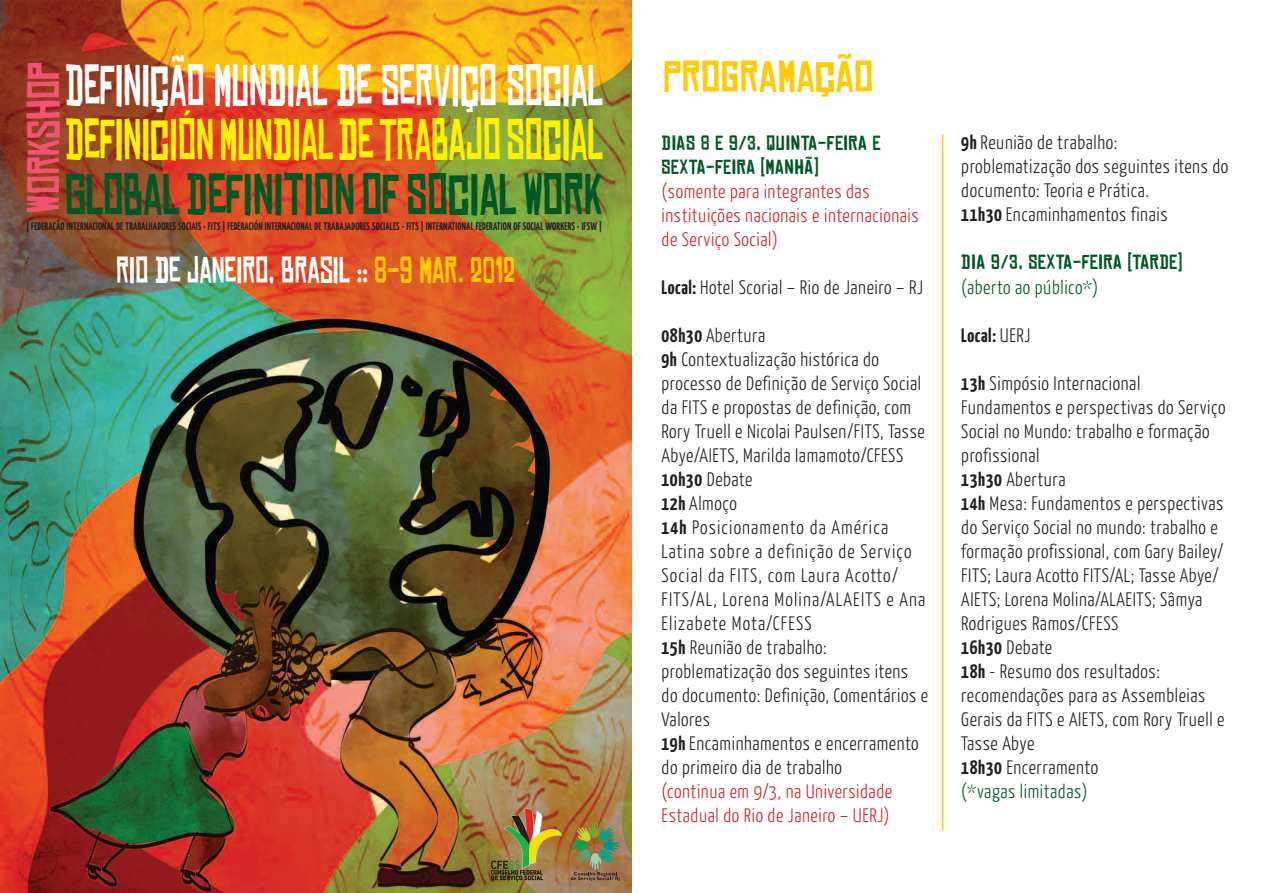
<style>
.page{position:relative;width:1263px;height:893px;background:#fff}
.page>*{position:absolute;margin:0;border:0;box-sizing:border-box;transform-origin:0 0}
.t1{font:55.8px "Chinese Rocks";color:#fff200;scale:.7 1}
.t2{font:55.8px "Chinese Rocks";color:#fff;scale:.7 1}
.t3{font:55.8px "Chinese Rocks";color:#005825;scale:.8 1}
.t4{font:43.35px "Chinese Rocks";color:#f05471;scale:.96 1}
.t5{font:42px "Chinese Rocks";color:#ffcb04}
.t6{font:35.25px "Chinese Rocks";color:#fff;scale:.8 1}
.t7{font:300 19.5px/24px "Yanone Kaffeesatz";letter-spacing:.03em;color:#231f20}
.t8{font:300 19.5px/24px "Yanone Kaffeesatz";letter-spacing:.03em;color:#d2232a}
.t9{font:19.5px/24px "Chinese Rocks";letter-spacing:.03em;color:#005825}
.t10{font:300 19.5px "Yanone Kaffeesatz";letter-spacing:.03em;color:#005825}
.t11{font:700 19.5px "Yanone Kaffeesatz";color:#231f20}
.t12{font:700 11.1px "Yanone Kaffeesatz";letter-spacing:.02em;color:#231f20;scale:.9 1}
.s1{color:#ffcb04}
.s2{font-weight:700}
.s3{font-weight:300}
.s4{color:#005825}
</style>
<div class="page">
<img style="left:0;top:0;width:631px;height:893px">
<img style="left:491px;top:808px;width:71px;height:74px">
<svg style="left:570px;top:821px;width:50px;height:60px;background:#848050"></svg>
<hr style="left:942px;top:135px;width:1px;height:695px;background:#ffcb04">
<h1 class="t2" style="left:65px;top:56px;width:769px">DEFINIÇÃO MUNDIAL DE SERVIÇO SOCIAL</h1>
<h1 class="t1" style="left:65px;top:110px;width:769px">DEFINICIÓN MUNDIAL DE TRABAJO SOCIAL</h1>
<h2 class="t4" style="left:21px;top:214px;width:160px;rotate:-90deg">WORKSHOP</h2>
<h1 class="t3" style="left:65px;top:164px;width:673px">GLOBAL DEFINITION OF SOCIAL WORK</h1>
<p class="t12" style="left:26px;top:219px;width:641px">| FEDERAÇÃO INTERNACIONAL DE TRABALHADORES SOCIAIS - FITS | FEDERACIÓN INTERNACIONAL DE TRABAJADORES SOCIALES - FITS | INTERNATIONAL FEDERATION OF SOCIAL WORKERS - IFSW |</p>
<h3 class="t6" style="left:116px;top:251px;width:500px">RIO DE JANEIRO, BRASIL :: <span class="s1">8-9 MAR. 2012</span></h3>
<h3 class="t5" style="left:663px;top:54px;width:212px">PROGRAMAÇÃO</h3>
<p class="t9" style="left:662px;top:130px;width:220px">DIAS 8 E 9/3, QUINTA-FEIRA E<br>SEXTA-FEIRA (MANHÃ)</p>
<p class="t8" style="left:662px;top:178px;width:259px">(somente para integrantes das instituições nacionais e internacionais de Serviço Social)</p>
<p class="t7" style="left:662px;top:274px;width:263px"><span class="s2">LOCAL:</span> Hotel Scorial – Rio de Janeiro – RJ</p>
<p class="t7" style="left:662px;top:322px;width:268px"><span class="s2">08H30</span> Abertura<br><span class="s2">9H</span> Contextualização histórica do processo de Definição de Serviço Social da FITS e propostas de definição, com<br>Rory Truell e Nicolai Paulsen/FITS, Tasse<br>Abye/AIETS, Marilda Iamamoto/CFESS<br><span class="s2">10H30</span> Debate<br><span class="s2">12H</span> Almoço<br><span class="s2">14H</span> Posicionamento da América<br>Latina sobre a definição de Serviço<br>Social da FITS, com Laura Acotto/<br>FITS/AL, Lorena Molina/ALAEITS e Ana<br>Elizabete Mota/CFESS<br><span class="s2">15H</span> Reunião de trabalho: problematização dos seguintes itens do documento: Definição, Comentários e<br>Valores<br><span class="s2">19H</span> Encaminhamentos e encerramento do primeiro dia de trabalho</p>
<p class="t8" style="left:662px;top:778px;width:232px">(continua em 9/3, na Universidade<br>Estadual do Rio de Janeiro – UERJ)</p>
<p class="t7" style="left:961px;top:130px;width:268px"><span class="s2">9H</span> Reunião de trabalho: problematização dos seguintes itens do documento: Teoria e Prática.<br><span class="s2">11H30</span> Encaminhamentos finais</p>
<p class="t9" style="left:961px;top:250px;width:130px">DIA 9/3, SEXTA-FEIRA</p>
<p class="t9" style="left:1128px;top:250px;width:57px">(TARDE}</p>
<p class="t10" style="left:961px;top:275px;width:138px">(aberto ao público*)</p>
<p class="t11" style="left:961px;top:323px;width:71px">LOCAL: <span class="s3">UERJ</span></p>
<p class="t7" style="left:961px;top:370px;width:266px"><span class="s2">13H</span> Simpósio Internacional<br>Fundamentos e perspectivas do Serviço<br>Social no Mundo: trabalho e formação profissional<br><span class="s2">13H30</span> Abertura<br><span class="s2">14H</span> Mesa: Fundamentos e perspectivas do Serviço Social no mundo: trabalho e formação profissional, com Gary Bailey/<br>FITS; Laura Acotto FITS/AL; Tasse Abye/<br>AIETS; Lorena Molina/ALAEITS; Sâmya<br>Rodrigues Ramos/CFESS<br><span class="s2">16H30</span> Debate<br><span class="s2">18H</span> - Resumo dos resultados: recomendações para as Assembleias<br>Gerais da FITS e AIETS, com Rory Truell e<br>Tasse Abye<br><span class="s2">18H30</span> Encerramento<br><span class="s4">(*vagas limitadas)</span></p>
</div>
